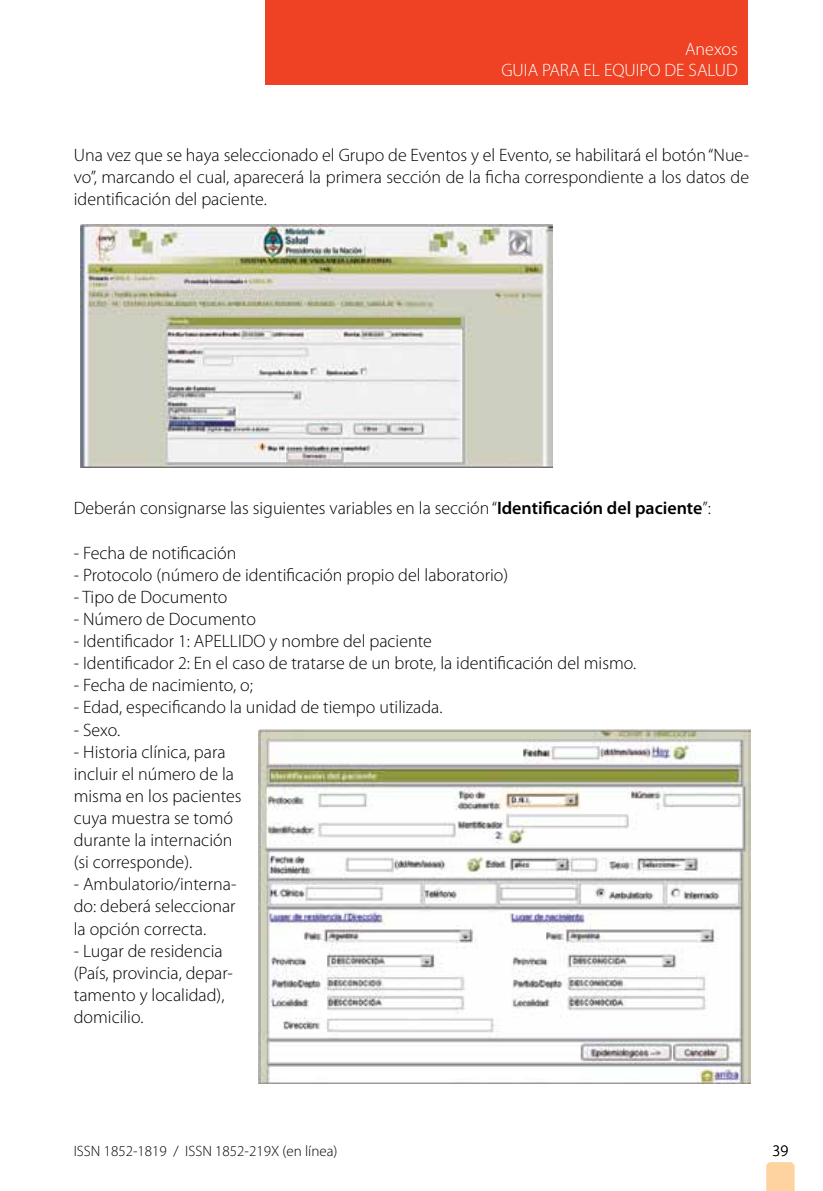
<style>
.page{position:relative;width:823px;height:1191px;background:#fff}
.page>*{position:absolute;margin:0;border:0;box-sizing:border-box;transform-origin:0 0}
.t1{font:300 18px/22.2px "Myriad Pro";color:#000;text-align:justify}
.t2{font:300 18px/21.6px "Myriad Pro";color:#fff;text-align:right}
.t3{font:300 16px "Myriad Pro";color:#000}
.t4{font:300 15px "Myriad Pro";color:#000}
.s1{font-weight:600}
</style>
<div class="page">
<svg style="left:766px;top:1162px;width:28px;height:29px"></svg>
<div style="left:265px;top:0;width:482px;height:85px;background:#ef4123"></div>
<img style="left:81px;top:224px;width:471px;height:243px">
<img style="left:258px;top:729px;width:492px;height:354px">
<p class="t2" style="left:501px;top:38px;width:238px">Anexos<br>GUIA PARA EL EQUIPO DE SALUD</p>
<p class="t1" style="left:74px;top:144px;width:676px">Una vez que se haya seleccionado el Grupo de Eventos y el Evento, se habilitará el botón “Nue&shy;vo”, marcando el cual, aparecerá la primera sección de la ficha correspondiente a los datos de identificación del paciente.</p>
<p class="t1" style="left:74px;top:497px;width:638px">Deberán consignarse las siguientes variables en la sección “<span class="s1">Identificación del paciente</span>”:</p>
<p class="t1" style="left:74px;top:542px;width:164px">- Fecha de notificación</p>
<p class="t1" style="left:74px;top:564px;width:435px">- Protocolo (número de identificación propio del laboratorio)</p>
<p class="t1" style="left:74px;top:586px;width:155px">- Tipo de Documento</p>
<p class="t1" style="left:74px;top:608px;width:183px">- Número de Documento</p>
<p class="t1" style="left:74px;top:630px;width:359px">- Identificador 1: APELLIDO y nombre del paciente</p>
<p class="t1" style="left:74px;top:652px;width:563px">- Identificador 2: En el caso de tratarse de un brote, la identificación del mismo.</p>
<p class="t1" style="left:74px;top:674px;width:180px">- Fecha de nacimiento, o;</p>
<p class="t1" style="left:74px;top:696px;width:370px">- Edad, especificando la unidad de tiempo utilizada.</p>
<p class="t1" style="left:74px;top:718px;width:48px">- Sexo.</p>
<p class="t1" style="left:74px;top:741px;width:169px;text-align:left">- Historia clínica, para incluir el número de la misma en los pacientes cuya muestra se tomó durante la internación (si corresponde).</p>
<p class="t1" style="left:74px;top:873px;width:164px">- Ambulatorio/interna&shy;do: deberá seleccionar la opción correcta.</p>
<p class="t1" style="left:74px;top:939px;width:161px;text-align:left">- Lugar de residencia (País, provincia, depar&shy;tamento y localidad), domicilio.</p>
<p class="t4" style="left:74px;top:1143px;width:265px">ISSN 1852-1819 / ISSN 1852-219X (en línea)</p>
<p class="t3" style="left:772px;top:1141px;width:17px">39</p>
</div>
